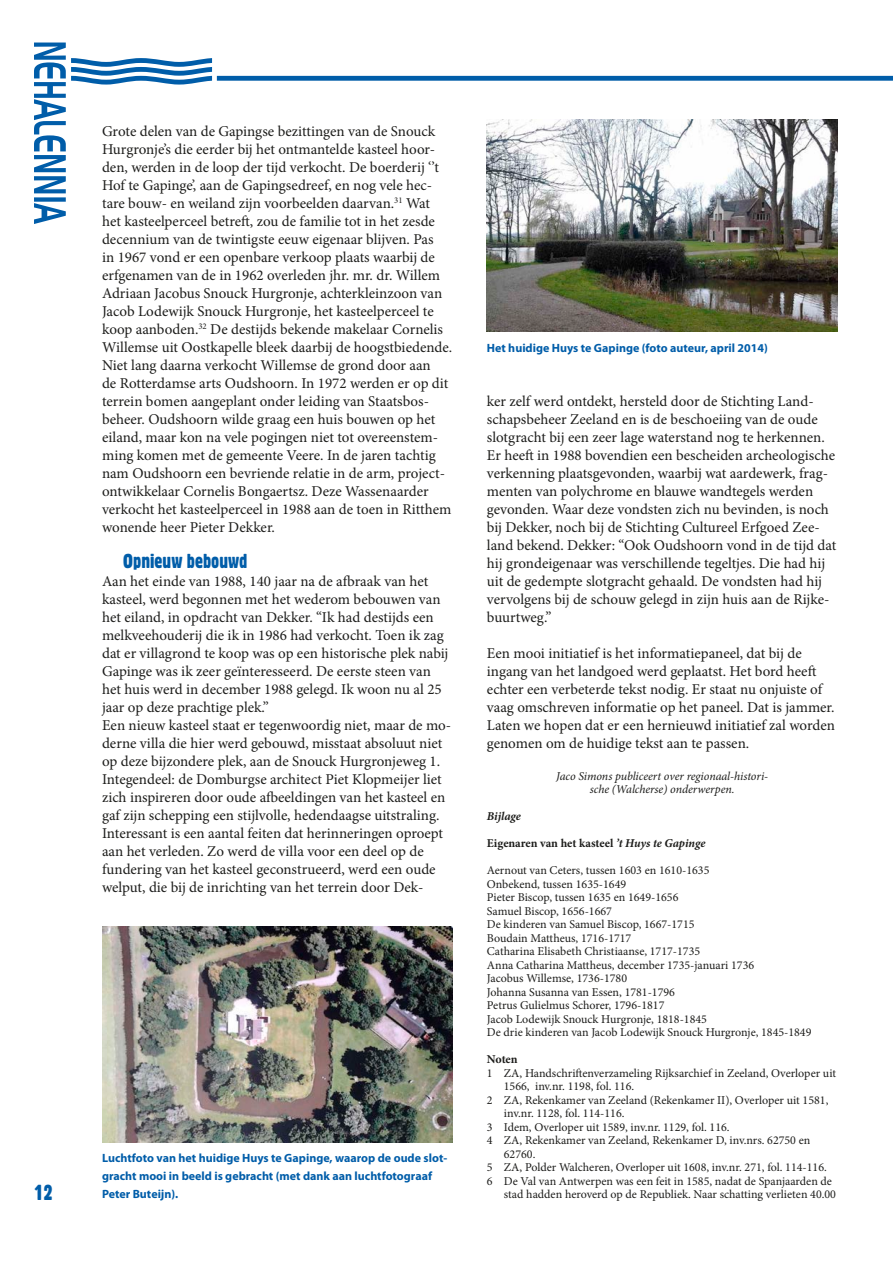
<style>
.page{position:relative;width:893px;height:1263px;background:#fff}
.page>*{position:absolute;margin:0;border:0;box-sizing:border-box;transform-origin:0 0}
.t1{font:21px "Gothic 821 Condensed BT";color:#005da9}
.t2{font:19.5px "Gothic 821 Condensed BT";color:#005da9}
.t3{font:15px/18px "Minion Pro";color:#1d1d1b}
.t4{font:12px/13.5px "Minion Pro";color:#1d1d1b}
.t5{font:700 12px/18px "Myriad Pro";color:#005da9}
.t6{font:italic 12px/13.5px "Minion Pro";letter-spacing:-.005em;color:#1d1d1b;text-align:center}
.t7{font:700 12px "Minion Pro";letter-spacing:-.005em;color:#1d1d1b}
.t8{font:italic 700 12px "Minion Pro";color:#1d1d1b}
.s1{font-style:italic}
</style>
<div class="page">
<svg style="left:34px;top:43px;width:178px;height:181px"></svg>
<div style="left:217px;top:76px;width:676px;height:5px;background:#005da9"></div>
<img style="left:102px;top:926px;width:351px;height:216px">
<img style="left:487px;top:119px;width:351px;height:213px">
<h1 class="t1" style="left:34px;top:1179px;width:20px">12</h1>
<p class="t3" style="left:102px;top:122px;width:352px">Grote delen van de Gapingse bezittingen van de Snouck Hurgronje’s die eerder bij het ontmantelde kasteel hoor&shy;den, werden in de loop der tijd verkocht. De boerderij ‘’t Hof te Gapinge’, aan de Gapingsedreef, en nog vele hec&shy;tare bouw- en weiland zijn voorbeelden daarvan.<sup>31</sup> Wat het kasteelperceel betreft, zou de familie tot in het zesde decennium van de twintigste eeuw eigenaar blijven. Pas<br>in 1967 vond er een openbare verkoop plaats waarbij de erfgenamen van de in 1962 overleden jhr. mr. dr. Willem Adriaan Jacobus Snouck Hurgronje, achterkleinzoon van Jacob Lodewijk Snouck Hurgronje, het kasteelperceel te koop aanboden.<sup>32</sup> De destijds bekende makelaar Cornelis Willemse uit Oostkapelle bleek daarbij de hoogstbiedende.<br>Niet lang daarna verkocht Willemse de grond door aan<br>de Rotterdamse arts Oudshoorn. In 1972 werden er op dit terrein bomen aangeplant onder leiding van Staatsbos&shy;beheer. Oudshoorn wilde graag een huis bouwen op het eiland, maar kon na vele pogingen niet tot overeenstem&shy;ming komen met de gemeente Veere. In de jaren tachtig nam Oudshoorn een bevriende relatie in de arm, project&shy;ontwikkelaar Cornelis Bongaertsz. Deze Wassenaarder verkocht het kasteelperceel in 1988 aan de toen in Ritthem wonende heer Pieter Dekker.</p>
<h2 class="t2" style="left:123px;top:549px;width:126px">Opnieuw bebouwd</h2>
<p class="t3" style="left:102px;top:572px;width:351px">Aan het einde van 1988, 140 jaar na de afbraak van het kasteel, werd begonnen met het wederom bebouwen van het eiland, in opdracht van Dekker. “Ik had destijds een melkveehouderij die ik in 1986 had verkocht. Toen ik zag dat er villagrond te koop was op een historische plek nabij Gapinge was ik zeer geïnteresseerd. De eerste steen van het huis werd in december 1988 gelegd. Ik woon nu al 25 jaar op deze prachtige plek.”<br>Een nieuw kasteel staat er tegenwoordig niet, maar de mo&shy;derne villa die hier werd gebouwd, misstaat absoluut niet op deze bijzondere plek, aan de Snouck Hurgronjeweg 1.<br>Integendeel: de Domburgse architect Piet Klopmeijer liet zich inspireren door oude afbeeldingen van het kasteel en gaf zijn schepping een stijlvolle, hedendaagse uitstraling.<br>Interessant is een aantal feiten dat herinneringen oproept aan het verleden. Zo werd de villa voor een deel op de fundering van het kasteel geconstrueerd, werd een oude welput, die bij de inrichting van het terrein door Dek-</p>
<p class="t5" style="left:102px;top:1149px;width:347px">Luchtfoto van het huidige Huys te Gapinge, waarop de oude slot&shy;gracht mooi in beeld is gebracht (met dank aan luchtfotograaf<br>Peter Buteijn).</p>
<p class="t5" style="left:487px;top:339px;width:283px">Het huidige Huys te Gapinge (foto auteur, april 2014)</p>
<p class="t3" style="left:487px;top:392px;width:351px">ker zelf werd ontdekt, hersteld door de Stichting Land&shy;schapsbeheer Zeeland en is de beschoeiing van de oude slotgracht bij een zeer lage waterstand nog te herkennen.<br>Er heeft in 1988 bovendien een bescheiden archeologische verkenning plaatsgevonden, waarbij wat aardewerk, frag&shy;menten van polychrome en blauwe wandtegels werden gevonden. Waar deze vondsten zich nu bevinden, is noch bij Dekker, noch bij de Stichting Cultureel Erfgoed Zee&shy;land bekend. Dekker: “Ook Oudshoorn vond in de tijd dat hij grondeigenaar was verschillende tegeltjes. Die had hij uit de gedempte slotgracht gehaald. De vondsten had hij vervolgens bij de schouw gelegd in zijn huis aan de Rijke&shy;buurtweg.”</p>
<p class="t3" style="left:487px;top:644px;width:349px">Een mooi initiatief is het informatiepaneel, dat bij de ingang van het landgoed werd geplaatst. Het bord heeft echter een verbeterde tekst nodig. Er staat nu onjuiste of vaag omschreven informatie op het paneel. Dat is jammer.<br>Laten we hopen dat er een hernieuwd initiatief zal worden genomen om de huidige tekst aan te passen.</p>
<p class="t6" style="left:556px;top:769px;width:213px">Jaco Simons publiceert over regionaal-histori&shy;sche (Walcherse) onderwerpen.</p>
<p class="t8" style="left:487px;top:808px;width:36px">Bijlage</p>
<p class="t7" style="left:487px;top:835px;width:220px">Eigenaren van het kasteel <span class="s1">’t Huys te Gapinge</span></p>
<p class="t4" style="left:487px;top:864px;width:326px">Aernout van Ceters, tussen 1603 en 1610-1635<br>Onbekend, tussen 1635-1649<br>Pieter Biscop, tussen 1635 en 1649-1656<br>Samuel Biscop, 1656-1667<br>De kinderen van Samuel Biscop, 1667-1715<br>Boudain Mattheus, 1716-1717<br>Catharina Elisabeth Christiaanse, 1717-1735<br>Anna Catharina Mattheus, december 1735-januari 1736<br>Jacobus Willemse, 1736-1780<br>Johanna Susanna van Essen, 1781-1796<br>Petrus Gulielmus Schorer, 1796-1817<br>Jacob Lodewijk Snouck Hurgronje, 1818-1845<br>De drie kinderen van Jacob Lodewijk Snouck Hurgronje, 1845-1849</p>
<p class="t7" style="left:487px;top:1051px;width:32px">Noten</p>
<p class="t4" style="left:487px;top:1066px;width:351px">1 ZA, Handschriftenverzameling Rijksarchief in Zeeland, Overloper uit</p>
<p class="t4" style="left:504px;top:1080px;width:132px">1566, inv.nr. 1198, fol. 116.</p>
<p class="t4" style="left:487px;top:1093px;width:343px">2 ZA, Rekenkamer van Zeeland (Rekenkamer II), Overloper uit 1581,</p>
<p class="t4" style="left:504px;top:1107px;width:122px">inv.nr. 1128, fol. 114-116.</p>
<p class="t4" style="left:487px;top:1120px;width:244px">3 Idem, Overloper uit 1589, inv.nr. 1129, fol. 116.</p>
<p class="t4" style="left:487px;top:1134px;width:325px">4 ZA, Rekenkamer van Zeeland, Rekenkamer D, inv.nrs. 62750 en</p>
<p class="t4" style="left:504px;top:1147px;width:33px">62760.</p>
<p class="t4" style="left:487px;top:1161px;width:341px">5 ZA, Polder Walcheren, Overloper uit 1608, inv.nr. 271, fol. 114-116.</p>
<p class="t4" style="left:487px;top:1174px;width:347px">6 De Val van Antwerpen was een feit in 1585, nadat de Spanjaarden de</p>
<p class="t4" style="left:504px;top:1188px;width:334px">stad hadden heroverd op de Republiek. Naar schatting verlieten 40.00</p>
</div>
